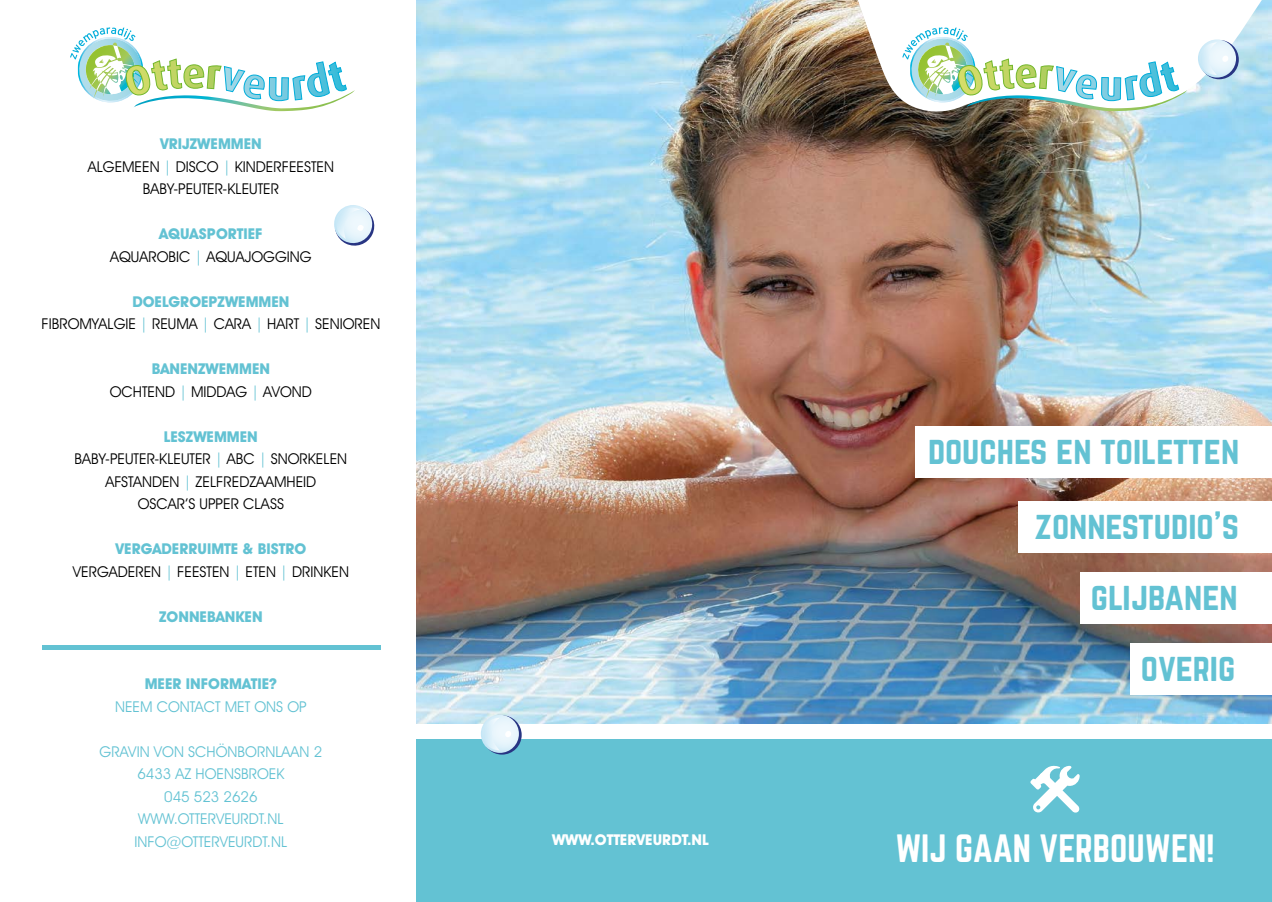
<style>
.page{position:relative;width:1272px;height:902px;background:#fff}
.page>*{position:absolute;margin:0;border:0;box-sizing:border-box;transform-origin:0 0}
.t1{font:34.5px/74.4px "Norwester";color:#63c2d3;text-align:right}
.t2{font:34.5px "Norwester";color:#fff}
.t3{font:15px/22.5px "Avant Garde IT Cby BT";color:#000;text-align:center}
.t4{font:15px/22.5px "Avant Garde IT Cby BT";color:#63c2d3;text-align:center}
.t5{font:700 15px "Avant Garde IT Cby BT";color:#63c2d3}
.t6{font:700 15px "Avant Garde IT Cby BT";color:#fff}
.s1{font-weight:700;color:#63c2d3}
.s2{color:#63c2d3}
</style>
<div class="page">
<img style="left:417px;top:0;width:854px;height:724px">
<div style="left:417px;top:733px;width:854px;height:168px;background:#63c2d3"></div>
<svg style="left:855px;top:0;width:416px;height:115px"></svg>
<img style="left:902px;top:27px;width:285px;height:168px">
<svg style="left:1199px;top:40px;width:39px;height:39px"></svg>
<svg style="left:1197px;top:39px;width:38px;height:39px"></svg>
<svg style="left:1222px;top:56px;width:6px;height:6px"></svg>
<svg style="left:1200px;top:42px;width:16px;height:33px"></svg>
<svg style="left:70px;top:27px;width:285px;height:85px"></svg>
<hr style="left:42px;top:645px;width:339px;height:4px;background:#63c2d3">
<div style="left:915px;top:426px;width:356px;height:51px;background:#fff"></div>
<div style="left:1018px;top:501px;width:253px;height:51px;background:#fff"></div>
<div style="left:1080px;top:572px;width:191px;height:51px;background:#fff"></div>
<div style="left:1130px;top:643px;width:141px;height:51px;background:#fff"></div>
<div style="left:398px;top:724px;width:873px;height:14px;background:#fff"></div>
<svg style="left:1030px;top:765px;width:49px;height:48px"></svg>
<svg style="left:482px;top:715px;width:39px;height:39px"></svg>
<svg style="left:481px;top:714px;width:38px;height:38px"></svg>
<svg style="left:483px;top:717px;width:28px;height:33px"></svg>
<svg style="left:334px;top:205px;width:41px;height:41px"></svg>
<p class="t3" style="left:88px;top:132px;width:248px"><span class="s1">VRIJZWEMMEN<br></span>ALGEMEEN <span class="s2">|</span> DISCO <span class="s2">|</span> KINDERFEESTEN<br>BABY-PEUTER-KLEUTER</p>
<p class="t3" style="left:110px;top:222px;width:203px"><span class="s1">AQUASPORTIEF<br></span>AQUAROBIC <span class="s2">|</span> AQUAJOGGING</p>
<p class="t3" style="left:41px;top:290px;width:340px"><span class="s1">DOELGROEPZWEMMEN<br></span>FIBROMYALGIE <span class="s2">|</span> REUMA <span class="s2">|</span> CARA <span class="s2">|</span> HART <span class="s2">|</span> SENIOREN</p>
<p class="t3" style="left:110px;top:357px;width:204px"><span class="s1">BANENZWEMMEN<br></span>OCHTEND <span class="s2">|</span> MIDDAG <span class="s2">|</span> AVOND</p>
<p class="t3" style="left:75px;top:425px;width:274px"><span class="s1">LESZWEMMEN<br></span>BABY-PEUTER-KLEUTER <span class="s2">|</span> ABC <span class="s2">|</span> SNORKELEN<br>AFSTANDEN <span class="s2">|</span> ZELFREDZAAMHEID<br>OSCAR’S UPPER CLASS</p>
<p class="t3" style="left:73px;top:537px;width:278px"><span class="s1">VERGADERRUIMTE &amp; BISTRO<br></span>VERGADEREN <span class="s2">|</span> FEESTEN <span class="s2">|</span> ETEN <span class="s2">|</span> DRINKEN</p>
<p class="t5" style="left:159px;top:607px;width:105px">ZONNEBANKEN</p>
<p class="t5" style="left:145px;top:674px;width:134px">MEER INFORMATIE?</p>
<p class="t4" style="left:115px;top:695px;width:193px">NEEM CONTACT MET ONS OP</p>
<p class="t4" style="left:100px;top:740px;width:224px">GRAVIN VON SCHÖNBORNLAAN 2<br>6433 AZ HOENSBROEK<br>045 523 2626<br>WWW.OTTERVEURDT.NL<br>INFO@OTTERVEURDT.NL</p>
<p class="t6" style="left:552px;top:830px;width:158px">WWW.OTTERVEURDT.NL</p>
<h1 class="t1" style="left:928px;top:414px;width:312px">douches en toiletten zonnestudio’s</h1>
<h1 class="t1" style="left:1090px;top:562px;width:148px;line-height:71.2px">glijbanen overig</h1>
<h1 class="t2" style="left:895px;top:831px;width:320px">WIJ GAAN VERBOUWEN!</h1>
</div>
